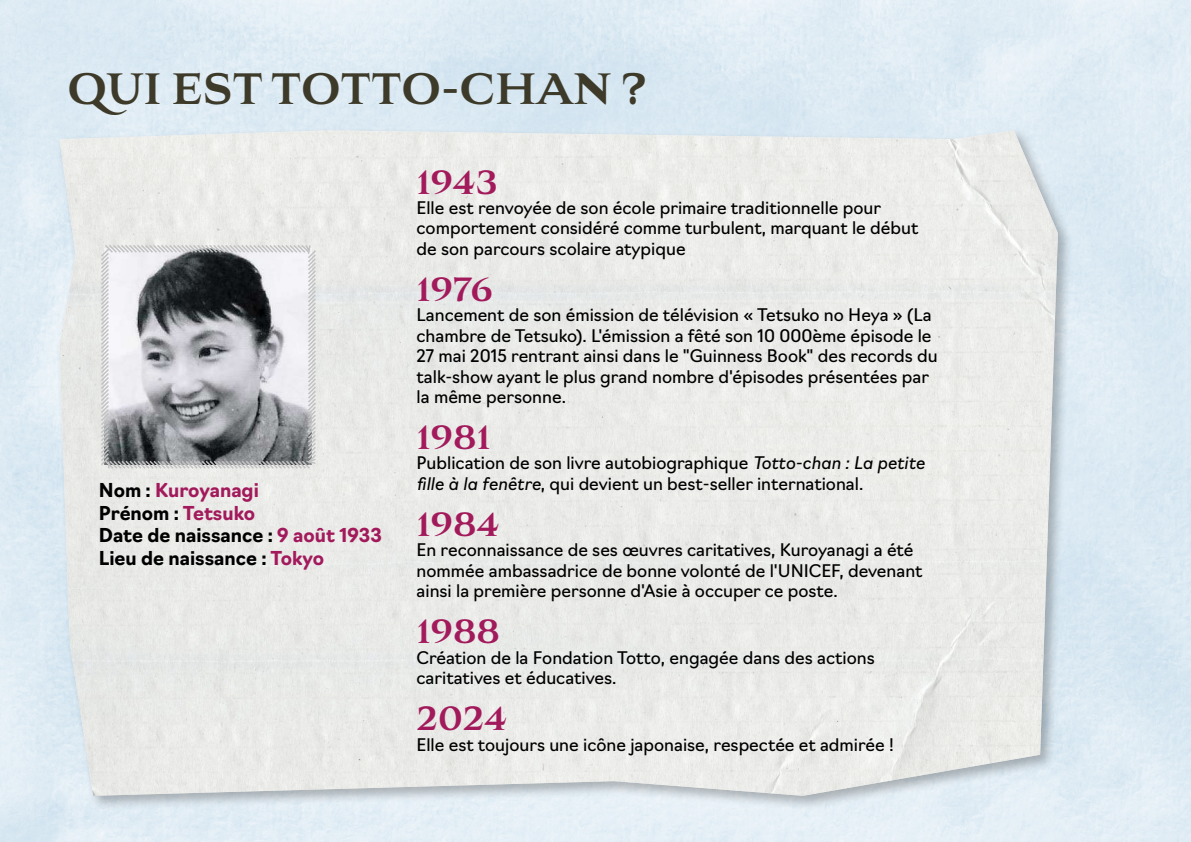
<style>
.page{position:relative;width:1191px;height:842px;background:#fff}
.page>*{position:absolute;margin:0;border:0;box-sizing:border-box;transform-origin:0 0}
.t1{font:900 55px "Aviano";color:#3d3a29;scale:.71 1}
.t2{font:900 42px "Aviano";color:#a21a5b;scale:.71 1}
.t3{font:700 18.7px/22.5px "Navigo";color:#000}
.t4{font:17px/20.4px "Navigo";color:#000}
.s1{color:#a21a5b}
.s2{font-style:italic}
</style>
<div class="page">
<div style="left:56px;top:127px;width:1017px;height:684px;background:#000;opacity:.27"></div>
<img style="left:60px;top:130px;width:998px;height:666px">
<svg style="left:99px;top:243px;width:218px;height:227px"></svg>
<h1 class="t1" style="left:68px;top:61px;width:817px">QUI EST TOTTO-CHAN ?</h1>
<p class="t3" style="left:99px;top:477px;width:285px">Nom : <span class="s1">Kuroyanagi<br></span>Prénom : <span class="s1">Tetsuko<br></span>Date de naissance : <span class="s1">9 août 1933<br></span>Lieu de naissance : <span class="s1">Tokyo</span></p>
<h2 class="t2" style="left:416px;top:161px;width:116px">1943</h2>
<p class="t4" style="left:416px;top:196px;width:503px">Elle est renvoyée de son école primaire traditionnelle pour comportement considéré comme turbulent, marquant le début de son parcours scolaire atypique</p>
<h2 class="t2" style="left:416px;top:268px;width:109px">1976</h2>
<p class="t4" style="left:416px;top:303px;width:523px">Lancement de son émission de télévision « Tetsuko no Heya » (La chambre de Tetsuko). L'émission a fêté son 10 000ème épisode le 27 mai 2015 rentrant ainsi dans le "Guinness Book" des records du talk-show ayant le plus grand nombre d'épisodes présentées par la même personne.</p>
<h2 class="t2" style="left:416px;top:416px;width:106px">1981</h2>
<p class="t4" style="left:416px;top:452px;width:510px">Publication de son livre autobiographique <span class="s2">Totto-chan : La petite fille à la fenêtre</span>, qui devient un best-seller international.</p>
<h2 class="t2" style="left:416px;top:503px;width:119px">1984</h2>
<p class="t4" style="left:416px;top:538px;width:507px">En reconnaissance de ses œuvres caritatives, Kuroyanagi a été nommée ambassadrice de bonne volonté de l'UNICEF, devenant ainsi la première personne d'Asie à occuper ce poste.</p>
<h2 class="t2" style="left:416px;top:610px;width:119px">1988</h2>
<p class="t4" style="left:416px;top:646px;width:460px">Création de la Fondation Totto, engagée dans des actions caritatives et éducatives.</p>
<h2 class="t2" style="left:416px;top:697px;width:129px">2024</h2>
<p class="t4" style="left:416px;top:733px;width:479px">Elle est toujours une icône japonaise, respectée et admirée !</p>
</div>
